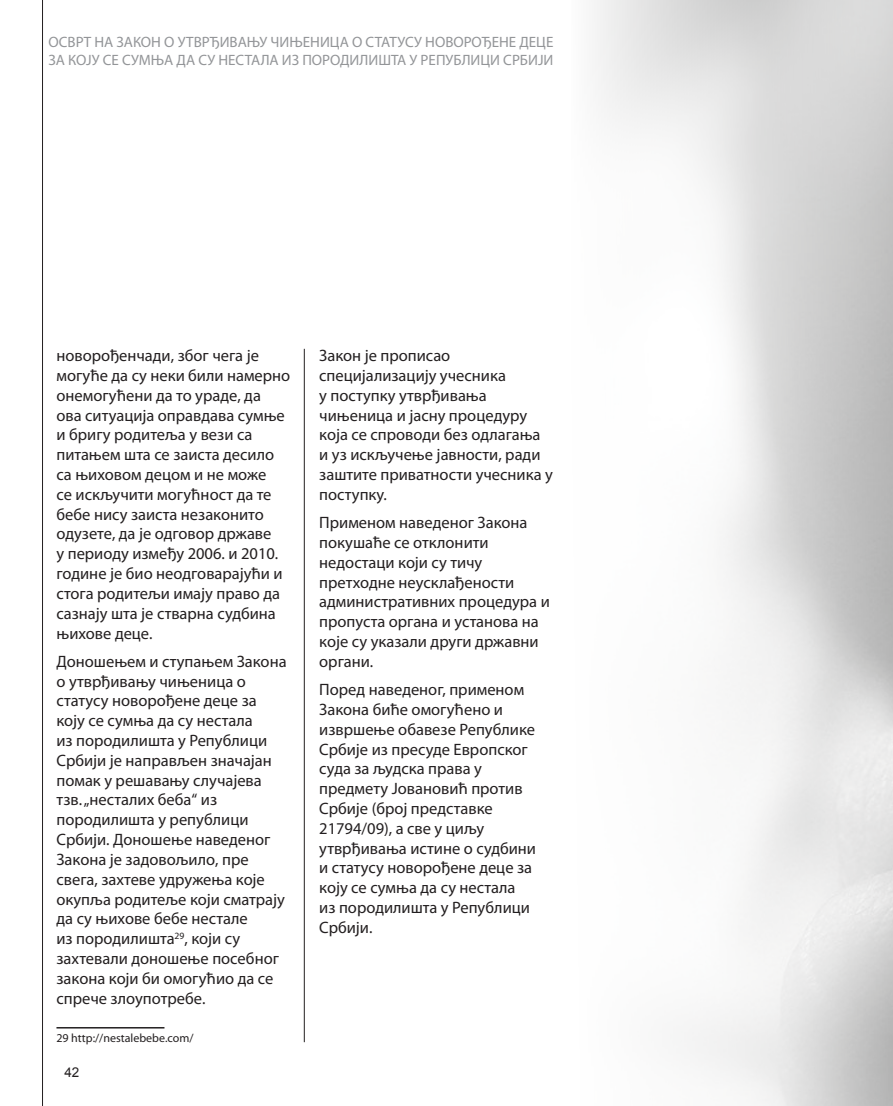
<style>
.page{position:relative;width:893px;height:1106px;background:#fff}
.page>*{position:absolute;margin:0;border:0;box-sizing:border-box;transform-origin:0 0}
.t1{font:16.5px/19.8px "Myriad Pro";color:#231f20}
.t2{font:15px/18px "Myriad Pro";color:#939598}
.t3{font:13.5px "Arial";color:#231f20}
.t4{font:12px "Myriad Pro";color:#231f20}
</style>
<div class="page">
<hr style="left:42px;top:0;width:1px;height:1106px;background:#231f20">
<hr style="left:304px;top:349px;width:1px;height:693px;background:#231f20">
<hr style="left:56px;top:1027px;width:108px;height:1px;background:#231f20">
<svg style="left:594px;top:0;width:299px;height:1106px"></svg>
<p class="t2" style="left:48px;top:32px;width:506px">ОСВРТ НА ЗАКОН О УТВРЂИВАЊУ ЧИЊЕНИЦА О СТАТУСУ НОВОРОЂЕНЕ ДЕЦЕ<br>ЗА КОЈУ СЕ СУМЊА ДА СУ НЕСТАЛА ИЗ ПОРОДИЛИШТА У РЕПУБЛИЦИ СРБИЈИ</p>
<p class="t1" style="left:56px;top:345px;width:235px">новорођенчади, због чега је могуће да су неки били намерно онемогућени да то ураде, да ова ситуација оправдава сумње и бригу родитеља у вези са питањем шта се заиста десило са њиховом децом и не може<br>се искључити могућност да те бебе нису заиста незаконито одузете, да је одговор државе<br>у периоду између 2006. и 2010. године је био неодговарајући и стога родитељи имају право да сазнају шта је стварна судбина њихове деце.</p>
<p class="t1" style="left:56px;top:651px;width:232px">Доношењем и ступањем Закона о утврђивању чињеница о статусу новорођене деце за коју се сумња да су нестала<br>из породилишта у Републици<br>Србији је направљен значајан помак у решавању случајева тзв. „несталих беба“ из породилишта у републици<br>Србији. Доношење наведеног<br>Закона је задовољило, пре свега, захтеве удружења које окупља родитеље који сматрају да су њихове бебе нестале<br>из породилишта<sup>29</sup>, који су захтевали доношење посебног закона који би омогућио да се спрече злоупотребе.</p>
<p class="t4" style="left:56px;top:1030px;width:139px">29 http://nestalebebe.com/</p>
<p class="t3" style="left:64px;top:1063px;width:17px">42</p>
<p class="t1" style="left:319px;top:345px;width:235px">Закон је прописао специјализацију учесника<br>у поступку утврђивања чињеница и јасну процедуру која се спроводи без одлагања и уз искључење јавности, ради заштите приватности учесника у поступку.</p>
<p class="t1" style="left:319px;top:512px;width:232px">Применом наведеног Закона покушаће се отклонити недостаци који су тичу претходне неусклађености административних процедура и пропуста органа и установа на које су указали други државни органи.</p>
<p class="t1" style="left:319px;top:679px;width:218px">Поред наведеног, применом<br>Закона биће омогућено и извршење обавезе Републике<br>Србије из пресуде Европског суда за људска права у предмету Јовановић против<br>Србије (број представке<br>21794/09), а све у циљу утврђивања истине о судбини и статусу новорођене деце за коју се сумња да су нестала<br>из породилишта у Републици<br>Србији.</p>
</div>
